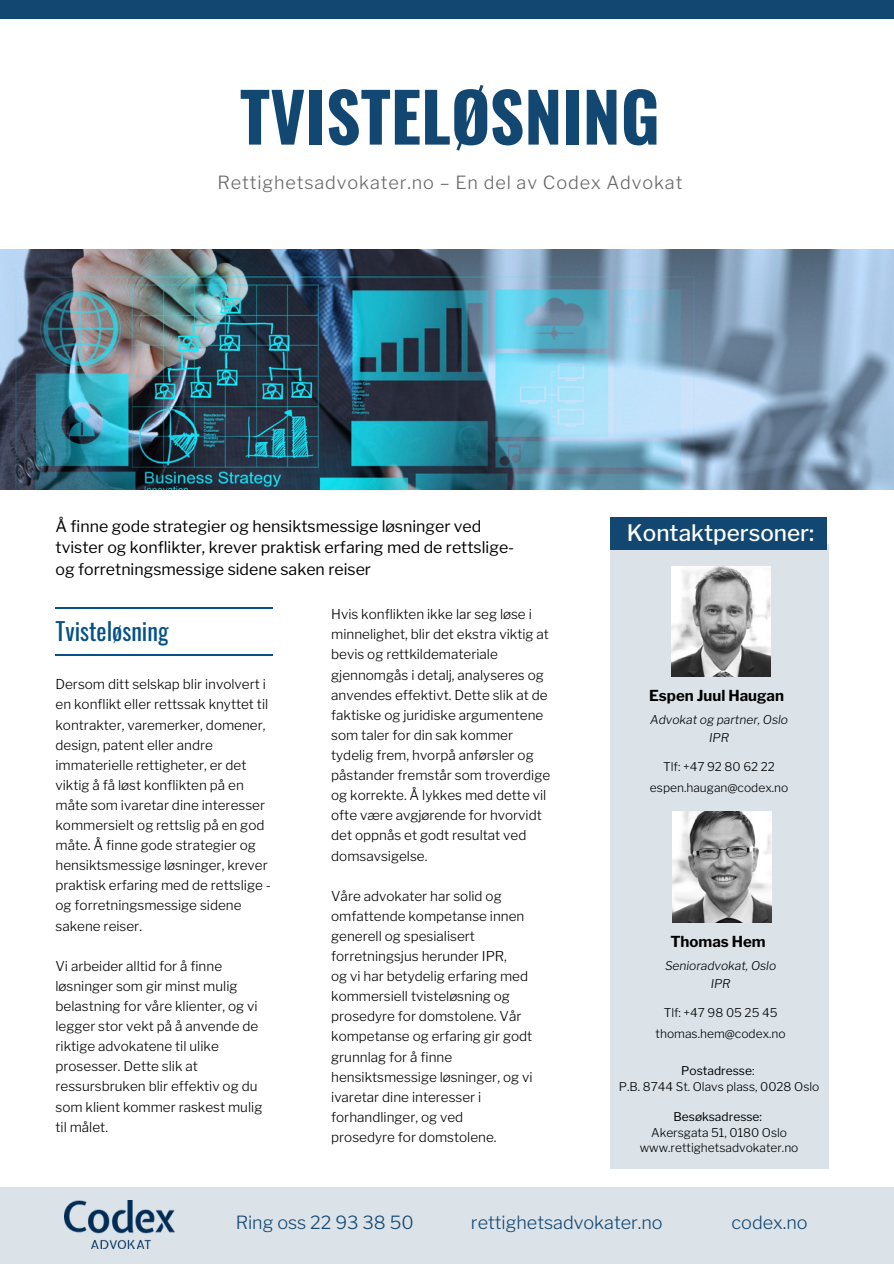
<style>
.page{position:relative;width:894px;height:1264px;background:#fff}
.page>*{position:absolute;margin:0;border:0;box-sizing:border-box;transform-origin:0 0}
.t1{font:700 67.5px "Oswald";color:#124771}
.t2{font:24px "Oswald";color:#055087}
.t3{font:500 22.5px "Libre Franklin";color:#fff}
.t4{font:300 18px "Libre Franklin";color:#124771}
.t5{font:300 18px "Libre Franklin";letter-spacing:.05em;color:#666}
.t6{font:15.9px/21.5px "Libre Franklin";color:#000}
.t7{font:700 15px "Libre Franklin";color:#000}
.t8{font:300 13.5px/20.1px "Libre Franklin";color:#000}
.t9{font:300 12px/15.8px "Libre Franklin";color:#000;text-align:center}
.t10{font:italic 300 12px "Libre Franklin";color:#000}
.t11{font:12px "Libre Franklin";color:#000}
.s1{font-weight:400}
</style>
<div class="page">
<div style="left:0;top:0;width:893px;height:19px;background:#124771"></div>
<hr style="left:55px;top:607px;width:218px;height:1px;background:#055087">
<img style="left:0;top:249px;width:893px;height:240px">
<div style="left:0;top:1187px;width:893px;height:76px;background:#dbe3e9"></div>
<img style="left:65px;top:1200px;width:109px;height:48px">
<hr style="left:55px;top:654px;width:218px;height:2px;background:#055087">
<div style="left:609px;top:544px;width:219px;height:624px;background:#dbe3e9"></div>
<img style="left:671px;top:566px;width:99px;height:110px">
<div style="left:610px;top:517px;width:216px;height:33px;background:#124771"></div>
<img style="left:672px;top:811px;width:99px;height:111px">
<h1 class="t1" style="left:240px;top:64px;width:421px">TVISTELØSNING</h1>
<h3 class="t5" style="left:217px;top:171px;width:466px">Rettighetsadvokater.no – En del av Codex Advokat</h3>
<p class="t6" style="left:55px;top:515px;width:460px">Å finne gode strategier og hensiktsmessige løsninger ved tvister og konflikter, krever praktisk erfaring med de rettslige&shy;og forretningsmessige sidene saken reiser</p>
<h2 class="t2" style="left:55px;top:612px;width:114px">Tvisteløsning</h2>
<p class="t8" style="left:55px;top:674px;width:217px">Dersom ditt selskap blir involvert i en konflikt eller rettssak knyttet til kontrakter, varemerker, domener, design, patent eller andre immaterielle rettigheter, er det viktig å få løst konflikten på en måte som ivaretar dine interesser kommersielt og rettslig på en god måte. Å finne gode strategier og hensiktsmessige løsninger, krever praktisk erfaring med de rettslige - og forretningsmessige sidene sakene reiser.</p>
<p class="t8" style="left:55px;top:955px;width:208px">Vi arbeider alltid for å finne løsninger som gir minst mulig belastning for våre klienter, og vi legger stor vekt på å anvende de riktige advokatene til ulike prosesser. Dette slik at ressursbruken blir effektiv og du som klient kommer raskest mulig til målet.</p>
<p class="t8" style="left:331px;top:604px;width:220px">Hvis konflikten ikke lar seg løse i minnelighet, blir det ekstra viktig at bevis og rettkildemateriale gjennomgås i detalj, analyseres og anvendes effektivt. Dette slik at de faktiske og juridiske argumentene som taler for din sak kommer tydelig frem, hvorpå anførsler og påstander fremstår som troverdige og korrekte. Å lykkes med dette vil ofte være avgjørende for hvorvidt det oppnås et godt resultat ved domsavsigelse.</p>
<p class="t8" style="left:331px;top:885px;width:203px">Våre advokater har solid og omfattende kompetanse innen generell og spesialisert forretningsjus herunder IPR,<br>og vi har betydelig erfaring med kommersiell tvisteløsning og prosedyre for domstolene. Vår kompetanse og erfaring gir godt grunnlag for å finne hensiktsmessige løsninger, og vi ivaretar dine interesser i forhandlinger, og ved<br>prosedyre for domstolene.</p>
<h3 class="t3" style="left:626px;top:519px;width:189px">Kontaktpersoner:</h3>
<p class="t7" style="left:649px;top:686px;width:136px">Espen Juul Haugan</p>
<p class="t10" style="left:709px;top:730px;width:21px">IPR</p>
<p class="t9" style="left:649px;top:756px;width:140px;line-height:21.3px">Tlf: +47 92 80 62 22 espen.haugan@codex.no</p>
<p class="t10" style="left:650px;top:712px;width:139px">Advokat og partner, Oslo</p>
<p class="t7" style="left:670px;top:932px;width:97px">Thomas Hem</p>
<p class="t10" style="left:710px;top:976px;width:21px">IPR</p>
<p class="t9" style="left:655px;top:1001px;width:131px;line-height:21.3px">Tlf: +47 98 05 25 45 thomas.hem@codex.no</p>
<p class="t10" style="left:664px;top:958px;width:113px">Senioradvokat, Oslo</p>
<p class="t9" style="left:618px;top:1062px;width:202px"><span class="s1">Postadresse</span>:<br>P.B. 8744 St. Olavs plass, 0028 Oslo</p>
<p class="t11" style="left:673px;top:1109px;width:90px">Besøksadresse:</p>
<p class="t9" style="left:639px;top:1124px;width:160px">Akersgata 51, 0180 Oslo www.rettighetsadvokater.no</p>
<h3 class="t4" style="left:235px;top:1211px;width:179px">Ring oss 22 93 38 50</h3>
<h3 class="t4" style="left:471px;top:1211px;width:193px">rettighetsadvokater.no</h3>
<h3 class="t4" style="left:731px;top:1211px;width:77px">codex.no</h3>
</div>
